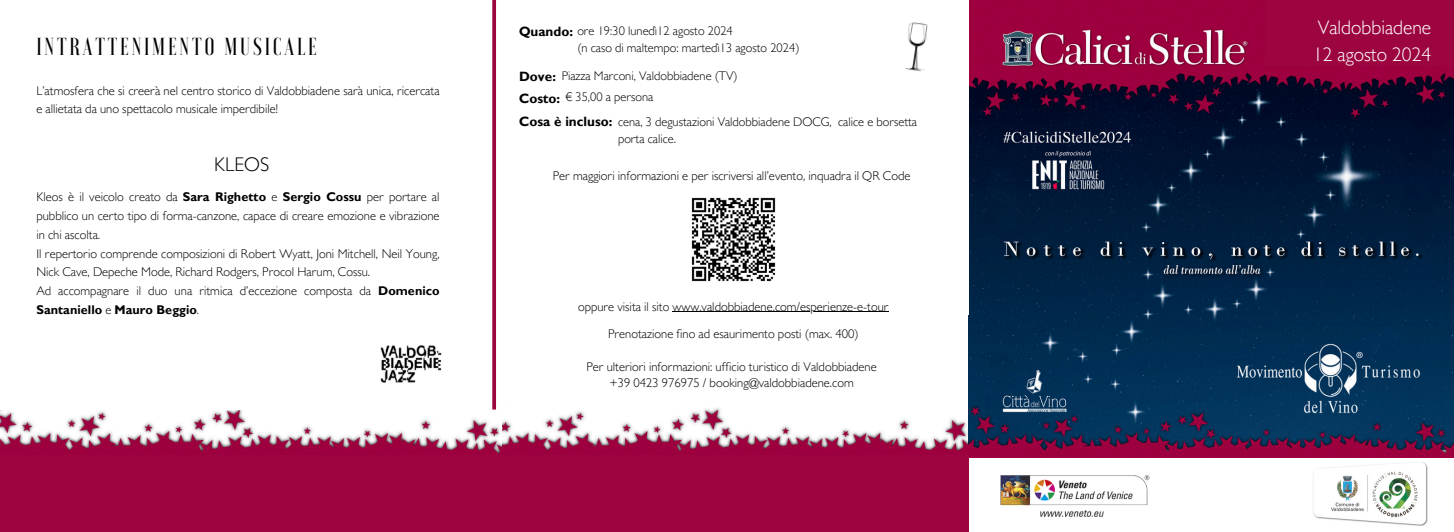
<style>
.page{position:relative;width:1454px;height:532px;background:#fff}
.page>*{position:absolute;margin:0;border:0;box-sizing:border-box;transform-origin:0 0}
.t1{font:500 24.62px "Voga";letter-spacing:.115em;color:#000}
.t2{font:300 19.75px "Gill Sans MT Std";color:#000}
.t3{font:300 19.5px/27.2px "Gill Sans MT Std";color:#fff}
.t4{font:700 13.5px "Gill Sans MT Std";color:#000}
.t5{font:300 12.62px/18.8px "Gill Sans MT Std";color:#000}
.t6{font:300 12.5px "Gill Sans MT Std";color:#000}
.s1{font-weight:700}
.s2{font-weight:700;font-size:13.5px}
</style>
<div class="page">
<img style="left:502px;top:408px;width:466px;height:47px">
<img style="left:968px;top:0;width:484px;height:458px">
<img style="left:1313px;top:462px;width:113px;height:63px">
<img style="left:1000px;top:475px;width:149px;height:42px">
<div style="left:1265px;top:0;width:187px;height:66px;background:#9d0541"></div>
<img style="left:0;top:12px;width:502px;height:443px">
<div style="left:0;top:455px;width:968px;height:76px;background:#9d0541"></div>
<div style="left:0;top:0;width:483px;height:409px;background:#fff"></div>
<img style="left:905px;top:22px;width:23px;height:50px">
<hr style="left:672px;top:311px;width:216px;height:1px;background:#000">
<img style="left:691px;top:197px;width:85px;height:85px">
<svg style="left:492px;top:0;width:4px;height:409px;background:#a4174f"></svg>
<img style="left:380px;top:345px;width:62px;height:38px">
<p class="t1" style="left:36px;top:34px;width:282px">INTRATTENIMENTO MUSICALE</p>
<p class="t5" style="left:36px;top:83px;width:404px">L’atmosfera che si creerà nel centro storico di Valdobbiadene sarà unica, ricercata e allietata da uno spettacolo musicale imperdibile!</p>
<h3 class="t2" style="left:214px;top:158px;width:56px">KLEOS</h3>
<p class="t5" style="left:36px;top:189px;width:404px;text-align:justify">Kleos è il veicolo creato da <span class="s1">Sara Righetto</span> e <span class="s1">Sergio Cossu</span> per portare al pubblico un certo tipo di forma-canzone, capace di creare emozione e vibrazione in chi ascolta.</p>
<p class="t5" style="left:36px;top:246px;width:404px">Il repertorio comprende composizioni di Robert Wyatt, Joni Mitchell, Neil Young,<br>Nick Cave, Depeche Mode, Richard Rodgers, Procol Harum, Cossu.</p>
<p class="t5" style="left:36px;top:283px;width:404px">Ad accompagnare il duo una ritmica d’eccezione composta da <span class="s1">Domenico<br>Santaniello</span> e <span class="s1">Mauro Beggio</span>.</p>
<p class="t6" style="left:519px;top:27px;width:215px"><span class="s2">Quando:</span> ore 19:30 lunedì12 agosto 2024</p>
<p class="t6" style="left:519px;top:71px;width:220px"><span class="s2">Dove:</span> Piazza Marconi, Valdobbiadene (TV)</p>
<p class="t4" style="left:519px;top:94px;width:43px">Costo:</p>
<p class="t6" style="left:519px;top:117px;width:399px"><span class="s2">Cosa è incluso:</span> cena, 3 degustazioni Valdobbiadene DOCG, calice e borsetta</p>
<h4 class="t6" style="left:577px;top:44px;width:223px">(n caso di maltempo: martedì13 agosto 2024)</h4>
<p class="t6" style="left:565px;top:92px;width:89px">€ 35,00 a persona</p>
<p class="t6" style="left:618px;top:134px;width:59px">porta calice.</p>
<p class="t5" style="left:553px;top:168px;width:359px">Per maggiori informazioni e per iscriversi all’evento, inquadra il QR Code</p>
<p class="t5" style="left:578px;top:299px;width:312px">oppure visita il sito www.valdobbiadene.com/esperienze-e-tour</p>
<p class="t5" style="left:608px;top:326px;width:252px">Prenotazione fino ad esaurimento posti (max. 400)</p>
<p class="t5" style="left:586px;top:359px;width:292px">Per ulteriori informazioni: ufficio turistico di Valdobbiadene</p>
<p class="t5" style="left:609px;top:375px;width:246px">+39 0423 976975 / booking@valdobbiadene.com</p>
<p class="t3" style="left:1312px;top:16px;width:120px">Valdobbiadene<br>12 agosto 2024</p>
</div>
